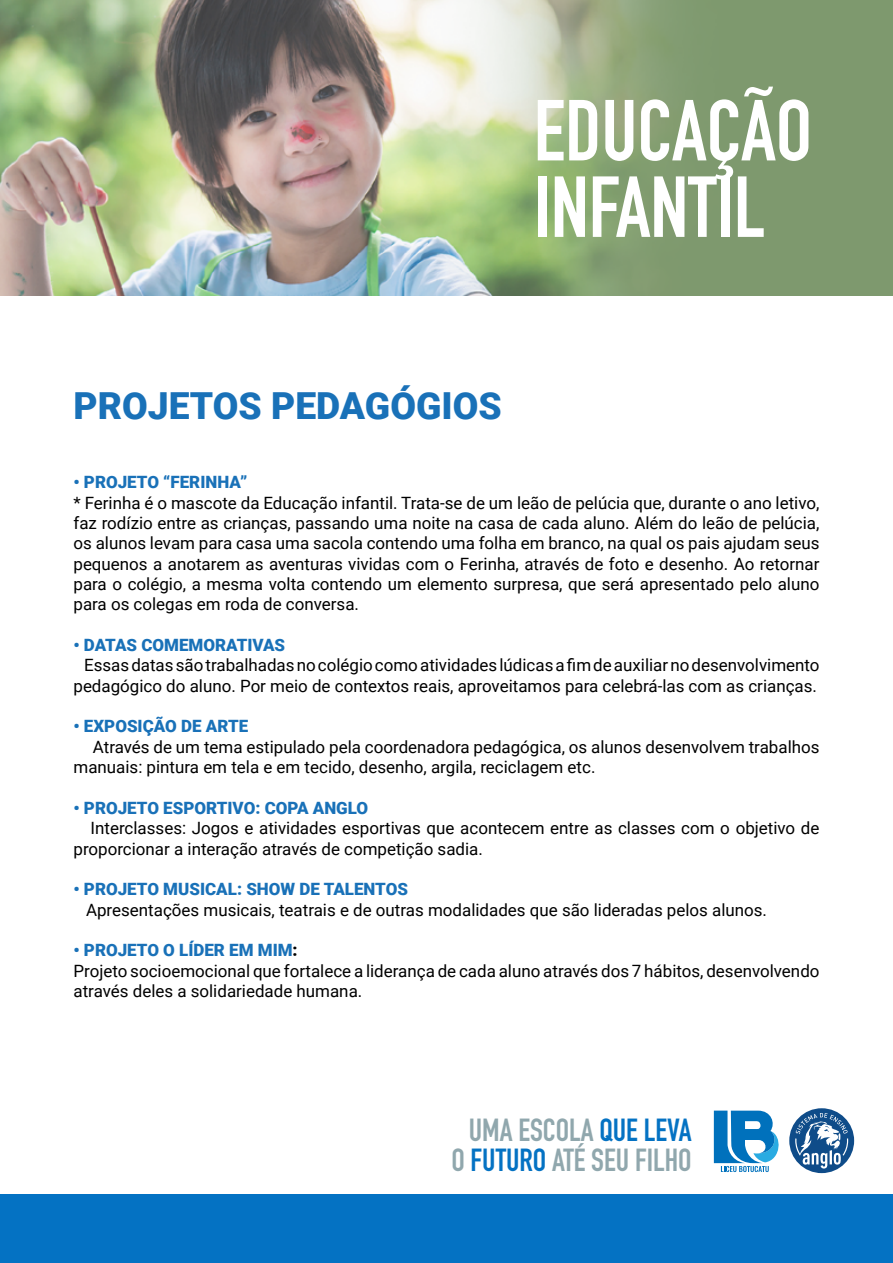
<style>
.page{position:relative;width:893px;height:1263px;background:#fff}
.page>*{position:absolute;margin:0;border:0;box-sizing:border-box;transform-origin:0 0}
.t1{font:700 84.9px/76.5px "DIN Condensed";color:#fff}
.t2{font:900 37.2px "Roboto";color:#1971b8}
.t3{font:700 31.5px/30.2px "DIN Condensed";color:#90a7ad;text-align:center}
.t4{font:16.95px/20.4px "Roboto";color:#000}
.t5{font:900 16.95px "Roboto";color:#1971b8}
.s1{font-weight:900;color:#1971b8}
.s2{font-weight:900}
.s3{color:#0472c3}
</style>
<div class="page">
<img style="left:0;top:0;width:893px;height:296px">
<div style="left:0;top:1195px;width:893px;height:68px;background:#0472c3"></div>
<svg style="left:789px;top:1108px;width:66px;height:66px"></svg>
<div style="left:789px;top:1108px;width:65px;height:65px;background:#0f4c89;border-radius:50%"></div>
<svg style="left:795px;top:1113px;width:53px;height:55px"></svg>
<svg style="left:714px;top:1110px;width:65px;height:62px"></svg>
<h1 class="t1" style="left:534px;top:92px;width:280px">EDUCAÇÃO<br>INFANTIL</h1>
<h2 class="t2" style="left:73px;top:380px;width:430px">PROJETOS PEDAGÓGIOS</h2>
<p class="t5" style="left:73px;top:470px;width:175px">• PROJETO “FERINHA”</p>
<p class="t4" style="left:73px;top:492px;width:747px;text-align:justify">* Ferinha é o mascote da Educação infantil. Trata-se de um leão de pelúcia que, durante o ano letivo, faz rodízio entre as crianças, passando uma noite na casa de cada aluno. Além do leão de pelúcia, os alunos levam para casa uma sacola contendo uma folha em branco, na qual os pais ajudam seus pequenos a anotarem as aventuras vividas com o Ferinha, através de foto e desenho. Ao retornar para o colégio, a mesma volta contendo um elemento surpresa, que será apresentado pelo aluno para os colegas em roda de conversa.</p>
<p class="t5" style="left:73px;top:633px;width:213px">• DATAS COMEMORATIVAS</p>
<p class="t4" style="left:73px;top:654px;width:747px;text-align:right">Essas datas são trabalhadas no colégio como atividades lúdicas a fim de auxiliar no desenvolvimento pedagógico do aluno. Por meio de contextos reais, aproveitamos para celebrá-las com as crianças.</p>
<p class="t5" style="left:73px;top:714px;width:176px">• EXPOSIÇÃO DE ARTE</p>
<p class="t4" style="left:73px;top:736px;width:747px;text-indent:19px">Através de um tema estipulado pela coordenadora pedagógica, os alunos desenvolvem trabalhos manuais: pintura em tela e em tecido, desenho, argila, reciclagem etc.</p>
<p class="t5" style="left:73px;top:796px;width:296px">• PROJETO ESPORTIVO: COPA ANGLO</p>
<p class="t4" style="left:73px;top:817px;width:747px;text-indent:17px">Interclasses: Jogos e atividades esportivas que acontecem entre as classes com o objetivo de proporcionar a interação através de competição sadia.</p>
<p class="t5" style="left:73px;top:877px;width:336px">• PROJETO MUSICAL: SHOW DE TALENTOS</p>
<p class="t4" style="left:86px;top:899px;width:682px">Apresentações musicais, teatrais e de outras modalidades que são lideradas pelos alunos.</p>
<p class="t4" style="left:73px;top:939px;width:747px"><span class="s1">• PROJETO O LÍDER EM MIM</span><span class="s2">:<br></span>Projeto socioemocional que fortalece a liderança de cada aluno através dos 7 hábitos, desenvolvendo através deles a solidariedade humana.</p>
<h3 class="t3" style="left:451px;top:1114px;width:242px">UMA ESCOLA <span class="s3">QUE LEVA<br></span>O <span class="s3">FUTURO</span> ATÉ SEU FILHO</h3>
</div>
